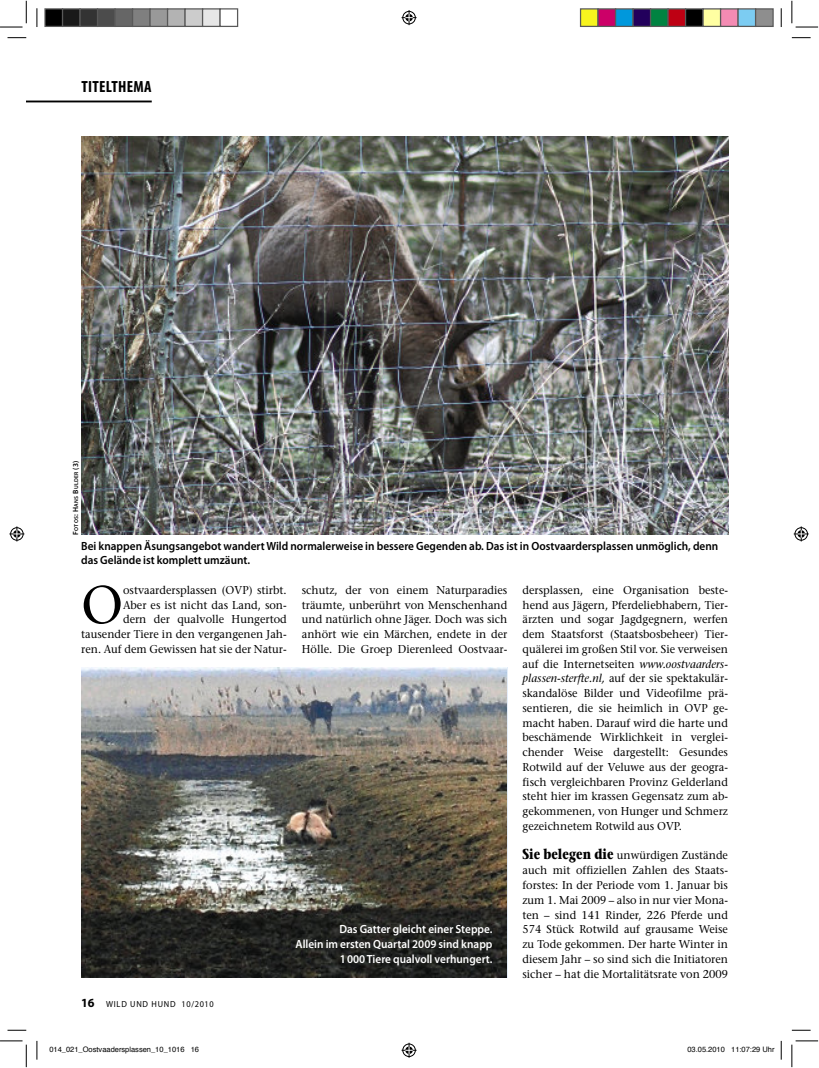
<style>
.page{position:relative;width:819px;height:1068px;background:#fff}
.page>*{position:absolute;margin:0;border:0;box-sizing:border-box;transform-origin:0 0}
.t1{font:500 53.5px "Parey Stone Serif";color:#000;scale:.96 1}
.t2{font:700 condensed 16.25px "Myriad Pro";letter-spacing:.02em;color:#000}
.t3{font:600 11.88px/14.8px "Myriad Pro";color:#000;scale:.95 1}
.t4{font:600 11.88px/14.8px "Myriad Pro";color:#fff;text-align:right;scale:.95 1}
.t5{font:500 11.38px/14.8px "Parey Stone Serif";color:#000;text-align:justify;scale:.96 1}
.t6{font:8.75px "Myriad Pro";letter-spacing:.095em;color:#000;scale:.95 1}
.t7{font:7.5px "Helvetica";color:#000}
.t8{font:600 5.62px "Myriad Pro";letter-spacing:.055em;color:#000}
.s1{font-size:7.5px}
.s2{font-style:italic}
.s3{font-weight:700;font-size:14.38px}
.s4{font-weight:700;font-size:12.5px}
</style>
<div class="page">
<img style="left:81px;top:136px;width:647px;height:399px">
<img style="left:81px;top:667px;width:426px;height:310px">
<hr style="left:26px;top:101px;width:126px;height:1px;background:#000">
<svg style="left:8px;top:37px;width:18px;height:1px"></svg>
<svg style="left:792px;top:37px;width:18px;height:1px"></svg>
<svg style="left:8px;top:1029px;width:18px;height:2px"></svg>
<svg style="left:792px;top:1029px;width:18px;height:2px"></svg>
<svg style="left:36px;top:8px;width:2px;height:19px"></svg>
<svg style="left:36px;top:1040px;width:2px;height:19px"></svg>
<svg style="left:780px;top:8px;width:2px;height:19px"></svg>
<svg style="left:0;top:1px;width:27px;height:27px"></svg>
<svg style="left:0;top:1040px;width:27px;height:27px"></svg>
<svg style="left:791px;top:1px;width:27px;height:27px"></svg>
<svg style="left:791px;top:1040px;width:27px;height:27px"></svg>
<svg style="left:401px;top:10px;width:15px;height:15px"></svg>
<svg style="left:401px;top:1042px;width:15px;height:15px"></svg>
<svg style="left:9px;top:526px;width:15px;height:15px"></svg>
<svg style="left:793px;top:526px;width:15px;height:15px"></svg>
<div style="left:45px;top:9px;width:18px;height:17px;background:#000"></div>
<div style="left:44px;top:8px;width:19px;height:19px;border:1px solid #595959"></div>
<div style="left:63px;top:9px;width:17px;height:17px;background:#191919"></div>
<div style="left:62px;top:8px;width:19px;height:19px;border:1px solid #595959"></div>
<div style="left:80px;top:9px;width:18px;height:17px;background:#333"></div>
<div style="left:79px;top:8px;width:19px;height:19px;border:1px solid #595959"></div>
<div style="left:98px;top:9px;width:17px;height:17px;background:#4c4c4c"></div>
<div style="left:97px;top:8px;width:19px;height:19px;border:1px solid #595959"></div>
<div style="left:115px;top:9px;width:18px;height:17px;background:#666"></div>
<div style="left:114px;top:8px;width:19px;height:19px;border:1px solid #595959"></div>
<div style="left:133px;top:9px;width:17px;height:17px;background:#7f7f7f"></div>
<div style="left:132px;top:8px;width:19px;height:19px;border:1px solid #595959"></div>
<div style="left:150px;top:9px;width:18px;height:17px;background:#999"></div>
<div style="left:149px;top:8px;width:19px;height:19px;border:1px solid #595959"></div>
<div style="left:168px;top:9px;width:17px;height:17px;background:#b3b3b3"></div>
<div style="left:167px;top:8px;width:19px;height:19px;border:1px solid #595959"></div>
<div style="left:185px;top:9px;width:18px;height:17px;background:#ccc"></div>
<div style="left:184px;top:8px;width:19px;height:19px;border:1px solid #595959"></div>
<div style="left:203px;top:9px;width:17px;height:17px;background:#e6e6e6"></div>
<div style="left:202px;top:8px;width:19px;height:19px;border:1px solid #595959"></div>
<div style="left:219px;top:8px;width:19px;height:19px;border:1px solid #595959"></div>
<div style="left:580px;top:9px;width:18px;height:17px;background:#f7f41e"></div>
<div style="left:580px;top:8px;width:18px;height:19px;border:1px solid #595959"></div>
<div style="left:598px;top:9px;width:17px;height:17px;background:#cc0068"></div>
<div style="left:597px;top:8px;width:19px;height:19px;border:1px solid #595959"></div>
<div style="left:615px;top:9px;width:18px;height:17px;background:#0098dc"></div>
<div style="left:615px;top:8px;width:18px;height:19px;border:1px solid #595959"></div>
<div style="left:633px;top:9px;width:17px;height:17px;background:#22005c"></div>
<div style="left:632px;top:8px;width:19px;height:19px;border:1px solid #595959"></div>
<div style="left:650px;top:9px;width:18px;height:17px;background:#008341"></div>
<div style="left:650px;top:8px;width:18px;height:19px;border:1px solid #595959"></div>
<div style="left:668px;top:9px;width:17px;height:17px;background:#be0013"></div>
<div style="left:667px;top:8px;width:19px;height:19px;border:1px solid #595959"></div>
<div style="left:685px;top:9px;width:18px;height:17px;background:#000"></div>
<div style="left:685px;top:8px;width:18px;height:19px;border:1px solid #595959"></div>
<div style="left:703px;top:9px;width:17px;height:17px;background:#ffffa2"></div>
<div style="left:702px;top:8px;width:19px;height:19px;border:1px solid #595959"></div>
<div style="left:720px;top:9px;width:18px;height:17px;background:#f48bb3"></div>
<div style="left:720px;top:8px;width:18px;height:19px;border:1px solid #595959"></div>
<div style="left:738px;top:9px;width:17px;height:17px;background:#7cccf2"></div>
<div style="left:737px;top:8px;width:19px;height:19px;border:1px solid #595959"></div>
<div style="left:755px;top:9px;width:18px;height:17px;background:#8e8e8e"></div>
<div style="left:755px;top:8px;width:18px;height:19px;border:1px solid #595959"></div>
<svg style="left:780px;top:1040px;width:2px;height:19px"></svg>
<h2 class="t2" style="left:81px;top:81px;width:72px">TITELTHEMA</h2>
<p class="t8" style="left:73px;top:535px;width:76px;rotate:-90deg"><span class="s1">F</span>OTOS<span class="s1">: H</span>ANS <span class="s1">B</span>ULDER <span class="s1">(3)</span></p>
<p class="t3" style="left:81px;top:538px;width:672px">Bei knappen Äsungsangebot wandert Wild normalerweise in bessere Gegenden ab. Das ist in Oostvaardersplassen unmöglich, denn das Gelände ist komplett umzäunt.</p>
<h1 class="t1" style="left:81px;top:584px;width:45px">O</h1>
<p class="t5" style="left:302px;top:583px;width:216px">schutz, der von einem Naturparadies träumte, unberührt von Menschenhand und natürlich ohne Jäger. Doch was sich anhört wie ein Märchen, endete in der Hölle. Die Groep Dierenleed Oostvaar-</p>
<p class="t5" style="left:81px;top:583px;width:216px;text-align:right">ostvaardersplassen (OVP) stirbt.<br>Aber es ist nicht das Land, son-<br>dern der qualvolle Hungertod tausender Tiere in den vergangenen Jah&shy;ren. Auf dem Gewissen hat sie der Natur-</p>
<p class="t5" style="left:522px;top:583px;width:216px">dersplassen, eine Organisation beste&shy;hend aus Jägern, Pferdeliebhabern, Tier&shy;ärzten und sogar Jagdgegnern, werfen dem Staatsforst (Staatsbosbeheer) Tier&shy;quälerei im großen Stil vor. Sie verweisen auf die Internetseiten <span class="s2">www.oostvaarders&shy;plassen-sterfte.nl,</span> auf der sie spektakulär&shy;skandalöse Bilder und Videofilme prä&shy;sentieren, die sie heimlich in OVP ge&shy;macht haben. Darauf wird die harte und beschämende Wirklichkeit in verglei&shy;chender Weise dargestellt: Gesundes Rotwild auf der Veluwe aus der geogra&shy;fisch vergleichbaren Provinz Gelderland steht hier im krassen Gegensatz zum ab&shy;gekommenen, von Hunger und Schmerz gezeichnetem Rotwild aus OVP.</p>
<p class="t5" style="left:522px;top:849px;width:216px"><span class="s3">Sie belegen die</span> unwürdigen Zustände auch mit offiziellen Zahlen des Staats&shy;forstes: In der Periode vom 1. Januar bis zum 1. Mai 2009 – also in nur vier Mona&shy;ten – sind 141 Rinder, 226 Pferde und 574 Stück Rotwild auf grausame Weise zu Tode gekommen. Der harte Winter in diesem Jahr – so sind sich die Initiatoren sicher – hat die Mortalitätsrate von 2009</p>
<p class="t4" style="left:295px;top:922px;width:209px">Das Gatter gleicht einer Steppe.<br>Allein im ersten Quartal 2009 sind knapp<br>1 000 Tiere qualvoll verhungert.</p>
<p class="t6" style="left:81px;top:999px;width:141px"><span class="s4">16</span> WILD UND HUND 10/2010</p>
<p class="t7" style="left:49px;top:1046px;width:151px">014_021_Oostvaadersplassen_10_1016 16</p>
<p class="t7" style="left:687px;top:1046px;width:89px">03.05.2010 11:07:29 Uhr</p>
</div>
